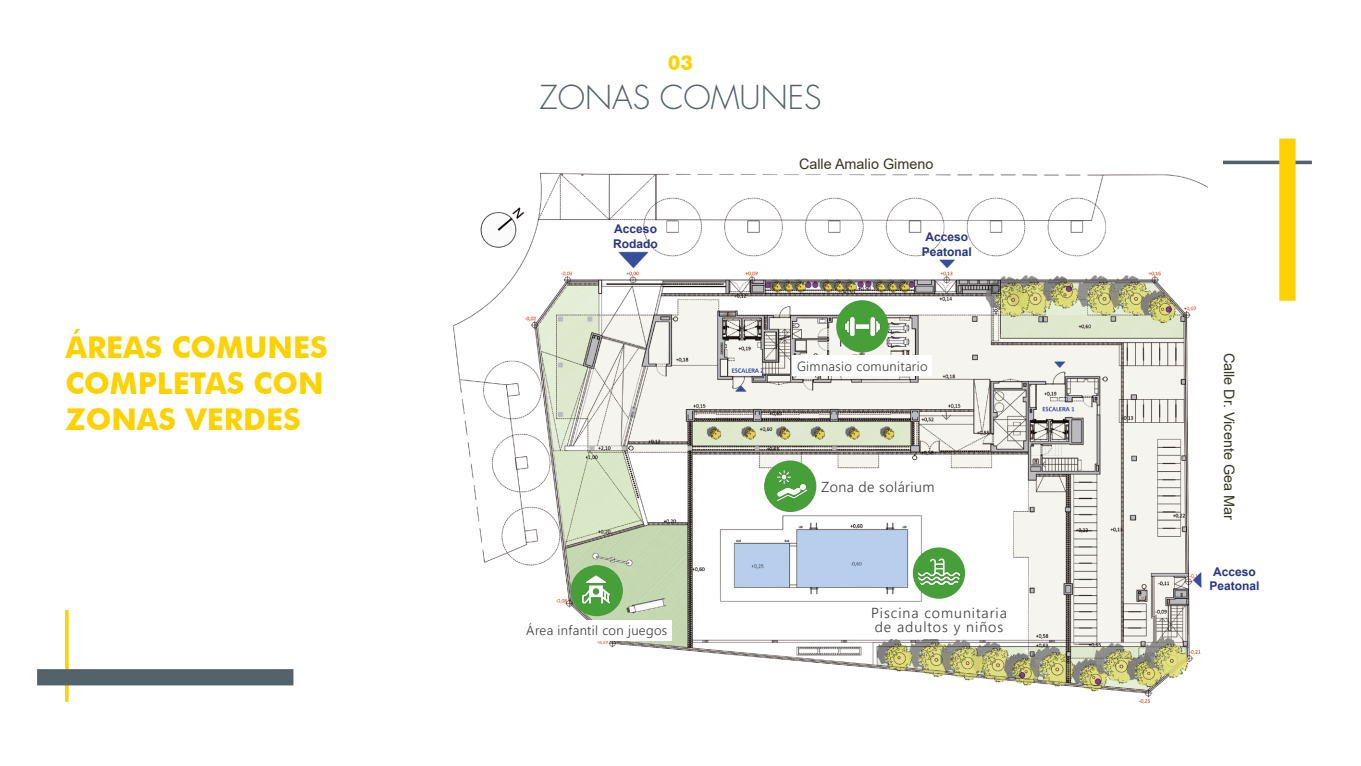
<style>
.page{position:relative;width:1361px;height:766px;background:#fff}
.page>*{position:absolute;margin:0;border:0;box-sizing:border-box;transform-origin:0 0}
.t1{font:300 32.1px "Futura Std";color:#536369}
.t2{font:700 30px/36px "Futura BT";color:#fdd200}
.t3{font:700 20.4px "Futura BT";color:#fdd200}
.t4{font:14.4px "Arial";color:#373620}
.t5{font:300 14.4px/13.2px "Segoe UI";letter-spacing:.065em;color:#3b3b3b}
.t6{font:300 14.4px "Segoe UI";letter-spacing:.025em;color:#3b3b3b}
.t7{font:300 13.2px "Segoe UI";letter-spacing:.025em;color:#3b3b3b}
.t8{font:700 12px/14.4px "Arial";color:#283583;text-align:center}
</style>
<div class="page">
<svg style="left:65px;top:609px;width:4px;height:92px"></svg>
<div style="left:37px;top:669px;width:256px;height:16px;background:#536369"></div>
<hr style="left:1085px;top:161px;width:227px;height:3px;background:#536369">
<div style="left:1279px;top:138px;width:16px;height:162px;background:#fdd200"></div>
<img style="left:453px;top:161px;width:769px;height:543px">
<img style="left:836px;top:300px;width:52px;height:52px">
<div style="left:792px;top:356px;width:140px;height:20px;background:#fff"></div>
<img style="left:570px;top:565px;width:51px;height:51px">
<div style="left:521px;top:620px;width:151px;height:20px;background:#fff"></div>
<img style="left:764px;top:460px;width:51px;height:52px">
<img style="left:913px;top:547px;width:52px;height:51px">
<div style="left:867px;top:602px;width:144px;height:36px;background:#fff"></div>
<h2 class="t2" style="left:65px;top:329px;width:264px">ÁREAS COMUNES<br>COMPLETAS CON<br>ZONAS VERDES</h2>
<h3 class="t3" style="left:668px;top:50px;width:27px">03</h3>
<h1 class="t1" style="left:539px;top:77px;width:283px">ZONAS COMUNES</h1>
<p class="t4" style="left:799px;top:154px;width:136px">Calle Amalio Gimeno</p>
<p class="t8" style="left:613px;top:222px;width:46px;text-align:left">Acceso<br>Rodado</p>
<p class="t8" style="left:922px;top:230px;width:52px">Acceso<br>Peatonal</p>
<p class="t7" style="left:797px;top:353px;width:132px">Gimnasio comunitario</p>
<p class="t7" style="left:526px;top:617px;width:142px">Área infantil con juegos</p>
<p class="t6" style="left:821px;top:472px;width:115px">Zona de solárium</p>
<p class="t5" style="left:871px;top:605px;width:137px">Piscina comunitaria de adultos y niños</p>
<p class="t4" style="left:1239px;top:352px;width:169px;rotate:90deg">Calle Dr. Vicente Gea Mar</p>
<p class="t8" style="left:1209px;top:564px;width:52px">Acceso<br>Peatonal</p>
</div>
